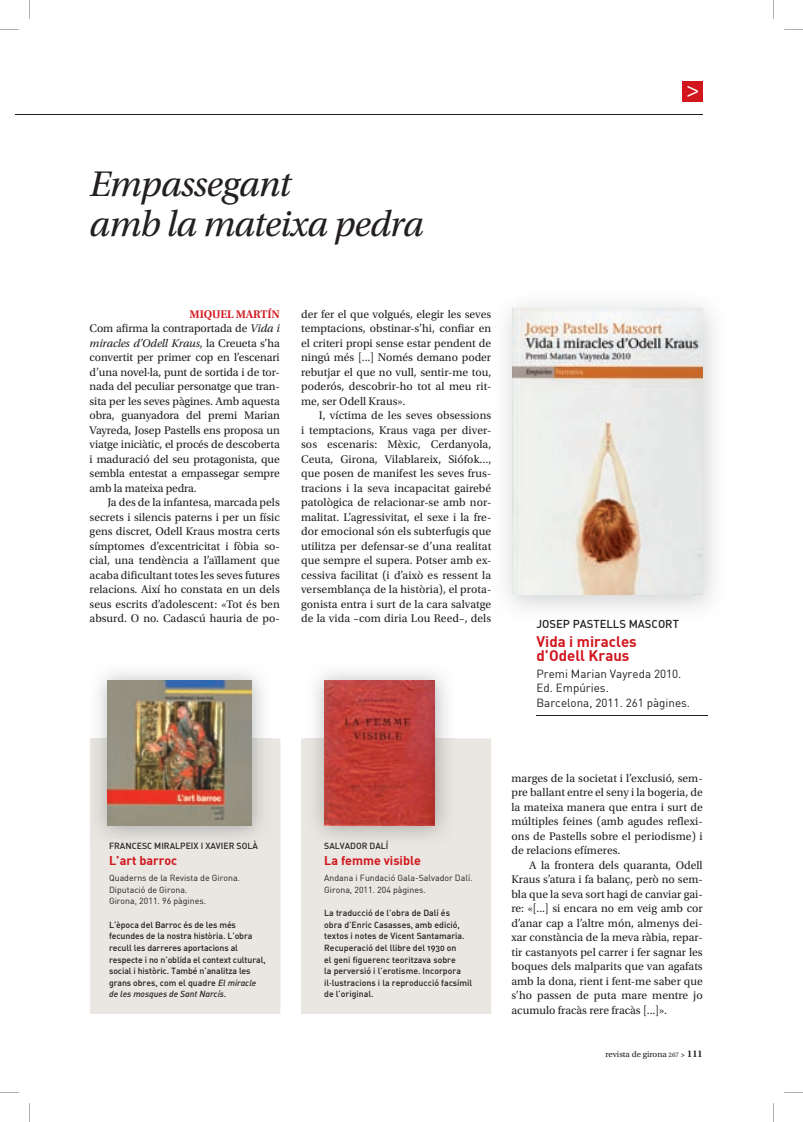
<style>
.page{position:relative;width:803px;height:1122px;background:#fff}
.page>*{position:absolute;margin:0;border:0;box-sizing:border-box;transform-origin:0 0}
.t1{font:italic 37.5px/40px "Utopia Std";letter-spacing:-.02em;color:#231f20}
.t2{font:23.75px "Utopia Std";color:#fff}
.t3{font:15px/14.5px "DIN Bold";color:#d2161e}
.t4{font:12.5px "DIN Bold";color:#d2161e}
.t5{font:11.62px/14.5px "Utopia Std";color:#231f20;text-align:justify}
.t6{font:11.62px/14.5px "DIN";color:#231f20}
.t7{font:11.25px "DIN Medium Alternate";color:#231f20}
.t8{font:8.75px/11.6px "DIN Medium Alternate";color:#231f20}
.t9{font:8.75px/11.6px "DIN";color:#231f20}
.t10{font:8.75px "DIN Medium Italic Alt";color:#231f20}
.t11{font:8.75px "Utopia Std";color:#231f20}
.s1{font-weight:600;color:#d2161e}
.s2{font-style:italic}
.s3{font-family:"DIN Medium Italic Alt"}
.s4{font-size:6.88px}
.s5{font-weight:600;font-size:7.5px}
.s6{font-weight:600;font-size:10px}
</style>
<div class="page">
<img style="left:506px;top:304px;width:208px;height:305px">
<img style="left:512px;top:308px;width:190px;height:287px">
<hr style="left:15px;top:114px;width:688px;height:1px;background:#231f20">
<div style="left:682px;top:81px;width:21px;height:20px;background:#d2161e"></div>
<div style="left:301px;top:738px;width:190px;height:276px;background:#eae6e1"></div>
<div style="left:90px;top:738px;width:190px;height:276px;background:#eae6e1"></div>
<img style="left:305px;top:671px;width:150px;height:175px">
<img style="left:324px;top:680px;width:110px;height:145px">
<img style="left:98px;top:671px;width:165px;height:67px">
<img style="left:90px;top:738px;width:181px;height:108px">
<img style="left:107px;top:680px;width:144px;height:145px">
<hr style="left:536px;top:715px;width:172px;height:1px;background:#231f20">
<svg style="left:773px;top:0;width:1px;height:19px"></svg>
<svg style="left:29px;top:0;width:1px;height:19px"></svg>
<svg style="left:784px;top:29px;width:19px;height:1px"></svg>
<svg style="left:0;top:29px;width:19px;height:1px"></svg>
<svg style="left:784px;top:1092px;width:19px;height:1px"></svg>
<svg style="left:0;top:1092px;width:19px;height:1px"></svg>
<svg style="left:773px;top:1103px;width:1px;height:19px"></svg>
<svg style="left:29px;top:1103px;width:1px;height:19px"></svg>
<h2 class="t2" style="left:687px;top:76px;width:14px">&gt;</h2>
<h1 class="t1" style="left:90px;top:165px;width:336px">Empassegant<br>amb la mateixa pedra</h1>
<p class="t5" style="left:90px;top:307px;width:192px;text-indent:100px"><span class="s1">MIQUEL MARTÍN </span>Com afirma la contraportada de <span class="s2">Vida i miracles d’Odell Kraus</span>, la Creueta s’ha convertit per primer cop en l’escenari d’una novel·la, punt de sortida i de tor&shy;nada del peculiar personatge que tran&shy;sita per les seves pàgines. Amb aquesta obra, guanyadora del premi Marian Vayreda, Josep Pastells ens proposa un viatge iniciàtic, el procés de descoberta i maduració del seu protagonista, que sembla entestat a empassegar sempre amb la mateixa pedra.</p>
<p class="t5" style="left:90px;top:495px;width:192px;text-indent:18px">Ja des de la infantesa, marcada pels secrets i silencis paterns i per un físic gens discret, Odell Kraus mostra certs símptomes d’excentricitat i fòbia so&shy;cial, una tendència a l’aïllament que acaba dificultant totes les seves futures relacions. Així ho constata en un dels seus escrits d’adolescent: «Tot és ben absurd. O no. Cadascú hauria de po-</p>
<p class="t5" style="left:301px;top:307px;width:192px">der fer el que volgués, elegir les seves temptacions, obstinar-s’hi, confiar en el criteri propi sense estar pendent de ningú més [...] Només demano poder rebutjar el que no vull, sentir-me tou, poderós, descobrir-ho tot al meu rit&shy;me, ser Odell Kraus».</p>
<p class="t5" style="left:301px;top:408px;width:192px;text-indent:18px">I, víctima de les seves obsessions i temptacions, Kraus vaga per diver&shy;sos escenaris: Mèxic, Cerdanyola, Ceuta, Girona, Vilablareix, Siófok..., que posen de manifest les seves frus&shy;tracions i la seva incapacitat gairebé patològica de relacionar-se amb nor&shy;malitat. L’agressivitat, el sexe i la fre&shy;dor emocional són els subterfugis que utilitza per defensar-se d’una realitat que sempre el supera. Potser amb ex&shy;cessiva facilitat (i d’això es ressent la versemblança de la història), el prota&shy;gonista entra i surt de la cara salvatge de la vida –com diria Lou Reed–, dels</p>
<p class="t7" style="left:536px;top:617px;width:144px">JOSEP PASTELLS MASCORT</p>
<p class="t3" style="left:536px;top:633px;width:102px">Vida i miracles d’Odell Kraus</p>
<p class="t6" style="left:536px;top:666px;width:155px">Premi Marian Vayreda 2010.<br>Ed. Empúries.<br>Barcelona, 2011. 261 pàgines.</p>
<p class="t8" style="left:109px;top:839px;width:150px">FRANCESC MIRALPEIX I XAVIER SOLÀ</p>
<p class="t4" style="left:109px;top:852px;width:70px">L’art barroc</p>
<p class="t9" style="left:109px;top:872px;width:132px">Quaderns de la Revista de Girona.<br>Diputació de Girona.<br>Girona, 2011. 96 pàgines.</p>
<p class="t8" style="left:109px;top:918px;width:158px">L’època del Barroc és de les més fecundes de la nostra història. L’obra recull les darreres aportacions al respecte i no n’oblida el context cultural, social i històric. També n’analitza les grans obres, com el quadre <span class="s3">El miracle</span></p>
<p class="t10" style="left:109px;top:989px;width:119px">de les mosques de Sant Narcís.</p>
<p class="t8" style="left:324px;top:839px;width:66px">SALVADOR DALÍ</p>
<p class="t4" style="left:324px;top:852px;width:98px">La femme visible</p>
<p class="t9" style="left:324px;top:872px;width:150px">Andana i Fundació Gala-Salvador Dalí.<br>Girona, 2011. 204 pàgines.</p>
<p class="t8" style="left:324px;top:907px;width:150px">La traducció de l’obra de Dalí és<br>obra d’Enric Casasses, amb edició, textos i notes de Vicent Santamaria.<br>Recuperació del llibre del 1930 on<br>el geni figuerenc teoritzava sobre<br>la perversió i l’erotisme. Incorpora il·lustracions i la reproducció facsímil de l’original.</p>
<p class="t5" style="left:511px;top:771px;width:193px">marges de la societat i l’exclusió, sem&shy;pre ballant entre el seny i la bogeria, de la mateixa manera que entra i surt de múltiples feines (amb agudes reflexi&shy;ons de Pastells sobre el periodisme) i de relacions efímeres.</p>
<p class="t5" style="left:511px;top:858px;width:193px;text-indent:18px">A la frontera dels quaranta, Odell Kraus s’atura i fa balanç, però no sem&shy;bla que la seva sort hagi de canviar gai&shy;re: «[...] si encara no em veig amb cor d’anar cap a l’altre món, almenys dei&shy;xar constància de la meva ràbia, repar&shy;tir castanyots pel carrer i fer sagnar les boques dels malparits que van agafats amb la dona, rient i fent-me saber que s’ho passen de puta mare mentre jo acumulo fracàs rere fracàs [...]».</p>
<p class="t11" style="left:605px;top:1050px;width:99px">revista de girona <span class="s4">267</span> <span class="s5">&gt;</span> <span class="s6">111</span></p>
</div>
